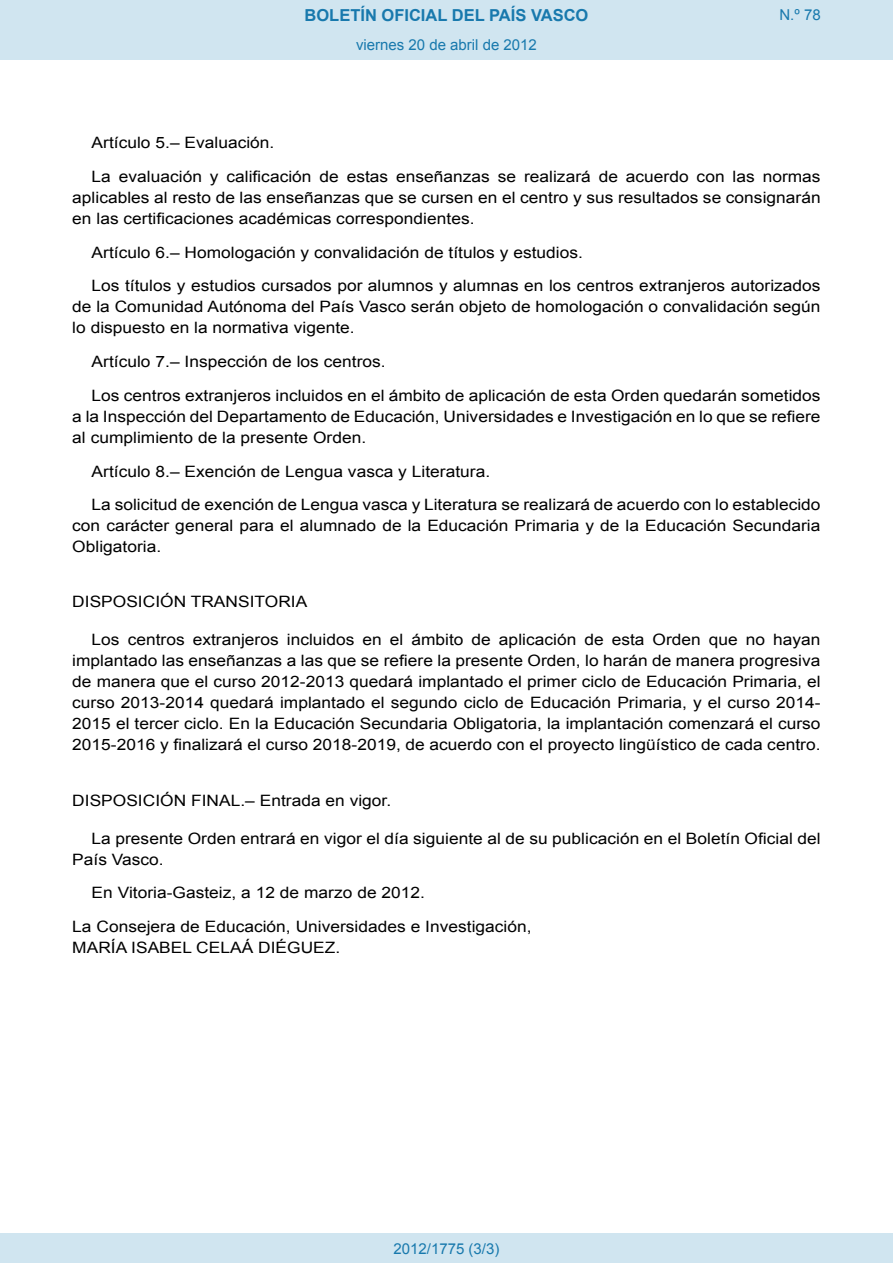
<style>
.page{position:relative;width:893px;height:1263px;background:#fff}
.page>*{position:absolute;margin:0;border:0;box-sizing:border-box;transform-origin:0 0}
.t1{font:700 16.5px "Arial";color:#1879ad}
.BOPVDetalle{font:15.6px/21px "Arial";color:#000;text-align:justify;scale:1.11 1}
.BOPVFirmaPuesto{font:15.6px "Arial";color:#000;scale:1.11 1}
.BOPVFirmaLugFec{font:15.6px "Arial";color:#000;scale:1.11 1}
.BOPVDisposicionTitul{font:15.6px "Arial";color:#000;scale:1.11 1}
.BOPVFirmaNombre{font:15.6px "Arial";color:#000;scale:1.11 1}
.BOPVDisposicion{font:15.6px "Arial";color:#000;scale:1.11 1}
.Paginacion_Centro{font:15px "Arial";color:#1879ad}
</style>
<div class="page">
<div style="left:0;top:0;width:893px;height:60px;background:#d0e5f0"></div>
<div style="left:0;top:1233px;width:893px;height:30px;background:#d0e5f0"></div>
<p class="t1" style="left:305px;top:4px;width:285px">BOLETÍN OFICIAL DEL PAÍS VASCO</p>
<p class="Paginacion_Centro" style="left:356px;top:35px;width:182px">viernes 20 de abril de 2012</p>
<p class="Paginacion_Centro" style="left:779px;top:5px;width:43px">N.º 78</p>
<p class="BOPVDetalle" style="left:92px;top:132px;width:166px">Artículo 5.– Evaluación.</p>
<p class="BOPVDetalle" style="left:72px;top:166px;width:676px;text-indent:19px">La evaluación y calificación de estas enseñanzas se realizará de acuerdo con las normas aplicables al resto de las enseñanzas que se cursen en el centro y sus resultados se consignarán en las certificaciones académicas correspondientes.</p>
<p class="BOPVDetalle" style="left:92px;top:242px;width:444px">Artículo 6.– Homologación y convalidación de títulos y estudios.</p>
<p class="BOPVDetalle" style="left:72px;top:276px;width:676px;text-indent:19px">Los títulos y estudios cursados por alumnos y alumnas en los centros extranjeros autorizados de la Comunidad Autónoma del País Vasco serán objeto de homologación o convalidación según lo dispuesto en la normativa vigente.</p>
<p class="BOPVDetalle" style="left:92px;top:351px;width:266px">Artículo 7.– Inspección de los centros.</p>
<p class="BOPVDetalle" style="left:72px;top:385px;width:676px;text-indent:19px">Los centros extranjeros incluidos en el ámbito de aplicación de esta Orden quedarán sometidos a la Inspección del Departamento de Educación, Universidades e Investigación en lo que se refiere al cumplimiento de la presente Orden.</p>
<p class="BOPVDetalle" style="left:92px;top:461px;width:361px">Artículo 8.– Exención de Lengua vasca y Literatura.</p>
<p class="BOPVDetalle" style="left:72px;top:495px;width:676px;text-indent:19px">La solicitud de exención de Lengua vasca y Literatura se realizará de acuerdo con lo establecido con carácter general para el alumnado de la Educación Primaria y de la Educación Secundaria Obligatoria.</p>
<p class="BOPVDisposicion" style="left:72px;top:592px;width:213px">DISPOSICIÓN TRANSITORIA</p>
<p class="BOPVDetalle" style="left:72px;top:630px;width:676px;text-indent:19px">Los centros extranjeros incluidos en el ámbito de aplicación de esta Orden que no hayan implantado las enseñanzas a las que se refiere la presente Orden, lo harán de manera progresiva de manera que el curso 2012-2013 quedará implantado el primer ciclo de Educación Primaria, el curso 2013-2014 quedará implantado el segundo ciclo de Educación Primaria, y el curso 2014- 2015 el tercer ciclo. En la Educación Secundaria Obligatoria, la implantación comenzará el curso 2015-2016 y finalizará el curso 2018-2019, de acuerdo con el proyecto lingüístico de cada centro.</p>
<p class="BOPVDisposicionTitul" style="left:72px;top:790px;width:289px">DISPOSICIÓN FINAL.– Entrada en vigor.</p>
<p class="BOPVDetalle" style="left:72px;top:828px;width:676px;text-indent:19px">La presente Orden entrará en vigor el día siguiente al de su publicación en el Boletín Oficial del<br>País Vasco.</p>
<p class="BOPVFirmaLugFec" style="left:92px;top:882px;width:302px">En Vitoria-Gasteiz, a 12 de marzo de 2012.</p>
<p class="BOPVFirmaPuesto" style="left:72px;top:916px;width:415px">La Consejera de Educación, Universidades e Investigación,</p>
<p class="BOPVFirmaNombre" style="left:72px;top:937px;width:243px">MARÍA ISABEL CELAÁ DIÉGUEZ.</p>
<p class="Paginacion_Centro" style="left:393px;top:1238px;width:107px">2012/1775 (3/3)</p>
</div>
